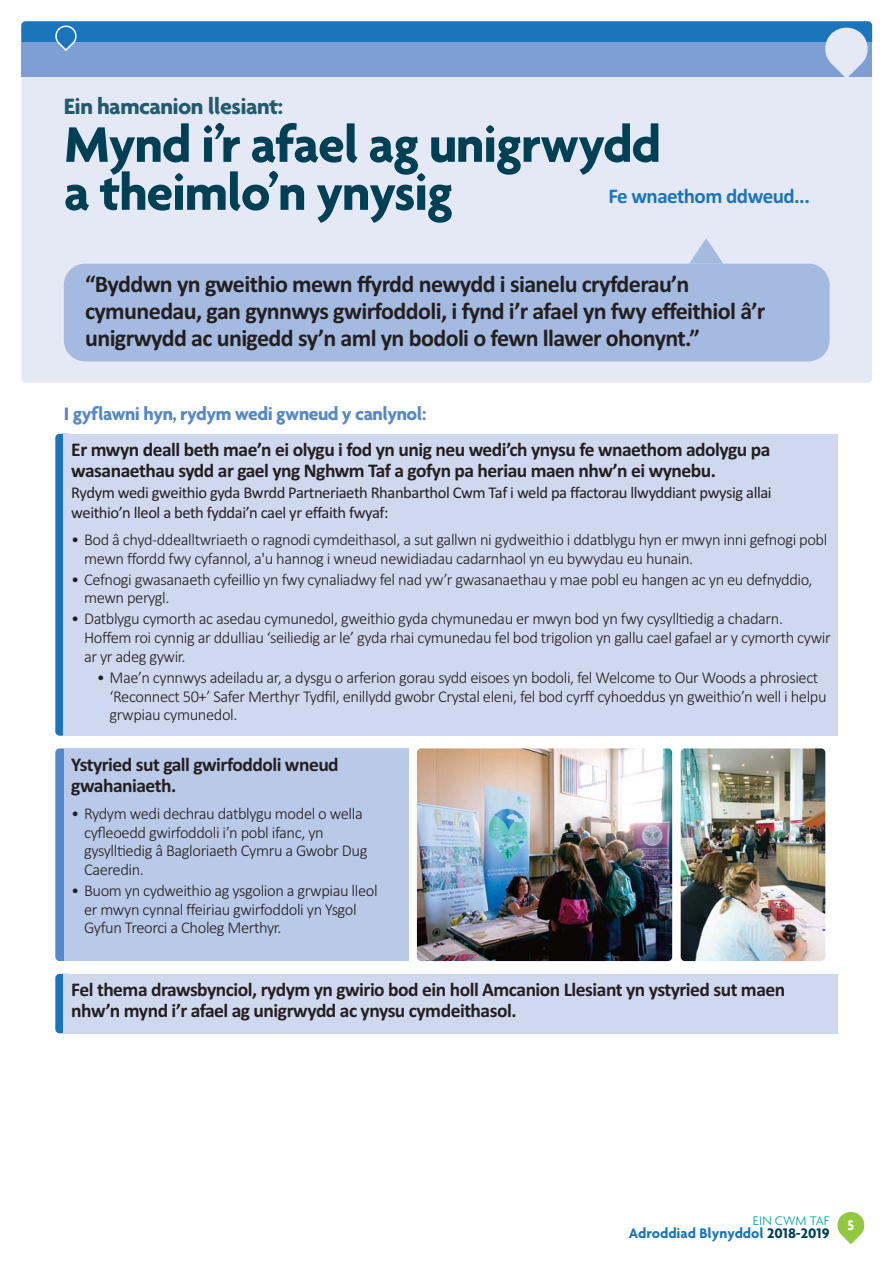
<style>
.page{position:relative;width:893px;height:1263px;background:#fff}
.page>*{position:absolute;margin:0;border:0;box-sizing:border-box;transform-origin:0 0}
.t1{font:700 54px/48px "Agenda";letter-spacing:-.025em;color:#004055}
.t2{font:700 24px/27px "Calibri";letter-spacing:-.025em;color:#231f20}
.t3{font:700 24px "Agenda";letter-spacing:-.025em;color:#235a6e}
.t4{font:700 21px "Calibri";letter-spacing:-.025em;color:#1b75bc}
.t5{font:700 19.5px/21px "Calibri";letter-spacing:-.025em;color:#231f20}
.t6{font:700 19.5px "Agenda";letter-spacing:-.025em;color:#5688c7}
.t7{font:300 16.5px/18.8px "Calibri";letter-spacing:-.025em;color:#231f20}
.t8{font:16.5px/19.8px "Calibri";letter-spacing:-.025em;color:#231f20}
.t9{font:700 15px "Agenda";color:#1b75bc}
.t10{font:700 15px "Agenda";color:#fff}
.t11{font:300 13.5px "Agenda";color:#02a99d}
.s1{color:#004055}
</style>
<div class="page">
<div style="left:21px;top:21px;width:851px;height:362px;background:#e5e9f6;border-radius:4px"></div>
<svg style="left:21px;top:21px;width:851px;height:56px"></svg>
<svg style="left:837px;top:1212px;width:27px;height:32px"></svg>
<div style="left:64px;top:264px;width:765px;height:97px;background:#a4bae0;border-radius:21px"></div>
<svg style="left:689px;top:238px;width:34px;height:26px"></svg>
<div style="left:55px;top:434px;width:17px;height:302px;background:#1b75bc;border-radius:4px"></div>
<div style="left:64px;top:434px;width:774px;height:302px;background:#cfd8ee"></div>
<div style="left:55px;top:748px;width:17px;height:213px;background:#5688c7;border-radius:4px"></div>
<div style="left:64px;top:748px;width:344px;height:213px;background:#b9c9e7"></div>
<div style="left:55px;top:974px;width:17px;height:59px;background:#1b75bc;border-radius:4px"></div>
<div style="left:64px;top:974px;width:774px;height:59px;background:#cfd8ee"></div>
<img style="left:417px;top:748px;width:255px;height:213px;border-radius:4px">
<img style="left:680px;top:748px;width:145px;height:213px;border-radius:4px">
<h2 class="t3" style="left:64px;top:97px;width:221px">Ein hamcanion llesiant:</h2>
<h1 class="t1" style="left:64px;top:125px;width:598px">Mynd iÕr afael ag unigrwydd a theimloÕn ynysig</h1>
<p class="t4" style="left:608px;top:189px;width:203px">Fe wnaethom ddweud...</p>
<h2 class="t2" style="left:85px;top:272px;width:681px">“Byddwn yn gweithio mewn ffyrdd newydd i sianelu cryfderau’n cymunedau, gan gynnwys gwirfoddoli, i fynd i’r afael yn fwy effeithiol â’r unigrwydd ac unigedd sy’n aml yn bodoli o fewn llawer ohonynt.”</h2>
<p class="t6" style="left:64px;top:406px;width:364px">I gyflawni hyn, rydym wedi gwneud y canlynol:</p>
<p class="t5" style="left:71px;top:440px;width:700px">Er mwyn deall beth mae’n ei olygu i fod yn unig neu wedi’ch ynysu fe wnaethom adolygu pa wasanaethau sydd ar gael yng Nghwm Taf a gofyn pa heriau maen nhw’n ei wynebu.</p>
<p class="t8" style="left:71px;top:484px;width:702px">Rydym wedi gweithio gyda Bwrdd Partneriaeth Rhanbarthol Cwm Taf i weld pa ffactorau llwyddiant pwysig allai weithio’n lleol a beth fyddai’n cael yr effaith fwyaf:</p>
<p class="t7" style="left:84px;top:532px;width:744px;text-indent:-13px">• Bod â chyd-ddealltwriaeth o ragnodi cymdeithasol, a sut gallwn ni gydweithio i ddatblygu hyn er mwyn inni gefnogi pobl mewn ffordd fwy cyfannol, a'u hannog i wneud newidiadau cadarnhaol yn eu bywydau eu hunain.</p>
<p class="t7" style="left:84px;top:571px;width:730px;text-indent:-13px">• Cefnogi gwasanaeth cyfeillio yn fwy cynaliadwy fel nad yw’r gwasanaethau y mae pobl eu hangen ac yn eu defnyddio, mewn perygl.</p>
<p class="t7" style="left:84px;top:611px;width:748px;text-indent:-13px">• Datblygu cymorth ac asedau cymunedol, gweithio gyda chymunedau er mwyn bod yn fwy cysylltiedig a chadarn.<br>Hoffem roi cynnig ar ddulliau ‘seiliedig ar le’ gyda rhai cymunedau fel bod trigolion yn gallu cael gafael ar y cymorth cywir ar yr adeg gywir.</p>
<p class="t7" style="left:110px;top:669px;width:718px;text-indent:-13px">• Mae’n cynnwys adeiladu ar, a dysgu o arferion gorau sydd eisoes yn bodoli, fel Welcome to Our Woods a phrosiect ‘Reconnect 50+’ Safer Merthyr Tydfil, enillydd gwobr Crystal eleni, fel bod cyrff cyhoeddus yn gweithio’n well i helpu grwpiau cymunedol.</p>
<p class="t5" style="left:71px;top:755px;width:269px">Ystyried sut gall gwirfoddoli wneud gwahaniaeth.</p>
<p class="t7" style="left:84px;top:805px;width:285px;text-indent:-13px">• Rydym wedi dechrau datblygu model o wella cyfleoedd gwirfoddoli i’n pobl ifanc, yn gysylltiedig â Bagloriaeth Cymru a Gwobr Dug Caeredin.</p>
<p class="t7" style="left:84px;top:882px;width:295px;text-indent:-13px">• Buom yn cydweithio ag ysgolion a grwpiau lleol er mwyn cynnal ffeiriau gwirfoddoli yn Ysgol<br>Gyfun Treorci a Choleg Merthyr.</p>
<p class="t5" style="left:71px;top:980px;width:715px">Fel thema drawsbynciol, rydym yn gwirio bod ein holl Amcanion Llesiant yn ystyried sut maen nhw’n mynd i’r afael ag unigrwydd ac ynysu cymdeithasol.</p>
<p class="t11" style="left:753px;top:1215px;width:78px">EIN CWM TAF</p>
<p class="t9" style="left:628px;top:1228px;width:202px">Adroddiad Blynyddol <span class="s1">2018-2019</span></p>
<p class="t10" style="left:847px;top:1220px;width:8px">5</p>
</div>
